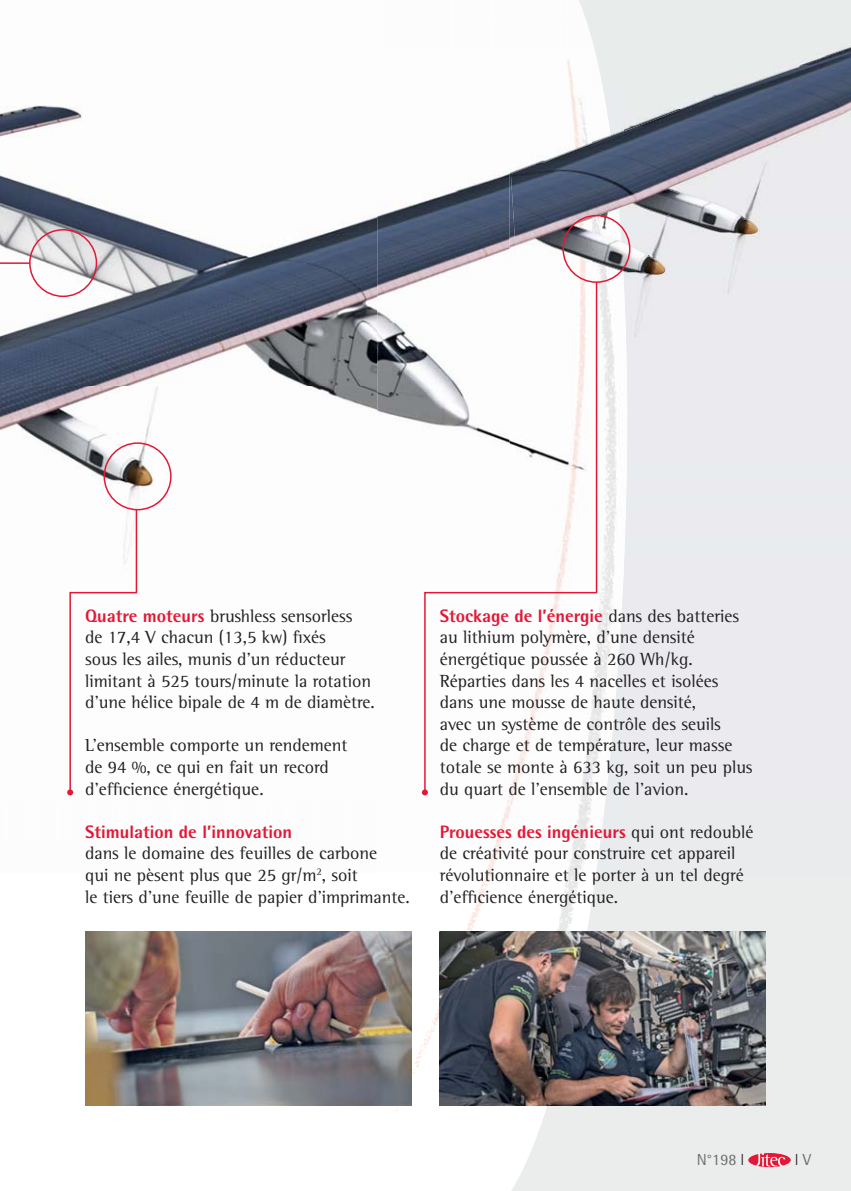
<style>
.page{position:relative;width:851px;height:1191px;background:#fff}
.page>*{position:absolute;margin:0;border:0;box-sizing:border-box;transform-origin:0 0}
.t1{font:18px/21.6px "Rotis Semi Serif";color:#231f20}
.t2{font:800 18px "Rotis Semi Sans";color:#e31836}
.t3{font:16px "Rotis Semi Sans";color:#6d6e70}
.t4{font:300 16px "Rotis Semi Sans";color:#231f20}
.s1{font-family:"Rotis Semi Sans";font-weight:800;color:#e31836}
.s2{font-family:"Rotis Semi Serif";font-weight:400;color:#231f20}
.s3{font-weight:300;color:#231f20}
.s4{font-weight:400;color:#6d6e70}
</style>
<div class="page">
<div style="left:511px;top:873px;width:339px;height:318px;background:#ebecec"></div>
<img style="left:394px;top:873px;width:198px;height:269px">
<img style="left:509px;top:873px;width:114px;height:58px">
<svg style="left:748px;top:1153px;width:42px;height:14px"></svg>
<img style="left:0;top:105px;width:377px;height:691px">
<img style="left:377px;top:171px;width:132px;height:702px">
<img style="left:509px;top:172px;width:83px;height:701px">
<img style="left:596px;top:275px;width:27px;height:598px">
<img style="left:511px;top:42px;width:339px;height:233px">
<img style="left:85px;top:931px;width:326px;height:175px">
<img style="left:439px;top:931px;width:326px;height:175px">
<div style="left:29px;top:229px;width:68px;height:68px;border:2px solid #e31836;border-radius:50%"></div>
<div style="left:562px;top:215px;width:68px;height:68px;border:2px solid #e31836;border-radius:50%"></div>
<div style="left:103px;top:442px;width:68px;height:68px;border:2px solid #e31836;border-radius:50%"></div>
<svg style="left:0;top:262px;width:31px;height:534px"></svg>
<svg style="left:423px;top:281px;width:175px;height:513px"></svg>
<svg style="left:422px;top:789px;width:6px;height:6px"></svg>
<svg style="left:67px;top:508px;width:71px;height:287px"></svg>
<p class="t1" style="left:85px;top:606px;width:291px"><span class="s1">Quatre moteurs</span> brushless sensorless<br>de 17,4 V chacun (13,5 kw) fixés<br>sous les ailes, munis d’un réducteur limitant à 525 tours/minute la rotation d’une hélice bipale de 4 m de diamètre.</p>
<p class="t1" style="left:85px;top:736px;width:264px">L’ensemble comporte un rendement de 94 %, ce qui en fait un record d’efficience énergétique.</p>
<p class="t2" style="left:85px;top:825px;width:208px">Stimulation de l’innovation</p>
<p class="t1" style="left:85px;top:844px;width:326px">dans le domaine des feuilles de carbone<br>qui ne pèsent plus que 25 gr/m<sup>2</sup>, soit<br>le tiers d’une feuille de papier d’imprimante.</p>
<p class="t2" style="left:439px;top:609px;width:301px">Stockage de l’énergie <span class="s2">dans des batteries</span></p>
<p class="t1" style="left:439px;top:628px;width:314px">au lithium polymère, d’une densité énergétique poussée à 260 Wh/kg.<br>Réparties dans les 4 nacelles et isolées dans une mousse de haute densité,<br>avec un système de contrôle des seuils<br>de charge et de température, leur masse totale se monte à 633 kg, soit un peu plus du quart de l’ensemble de l’avion.</p>
<p class="t2" style="left:439px;top:825px;width:315px">Prouesses des ingénieurs <span class="s2">qui ont redoublé</span></p>
<p class="t1" style="left:439px;top:844px;width:305px">de créativité pour construire cet appareil révolutionnaire et le porter à un tel degré d’efficience énergétique.</p>
<p class="t3" style="left:696px;top:1154px;width:49px">N°198 <span class="s3">I</span></p>
<p class="t4" style="left:794px;top:1154px;width:18px">I <span class="s4">V</span></p>
</div>
